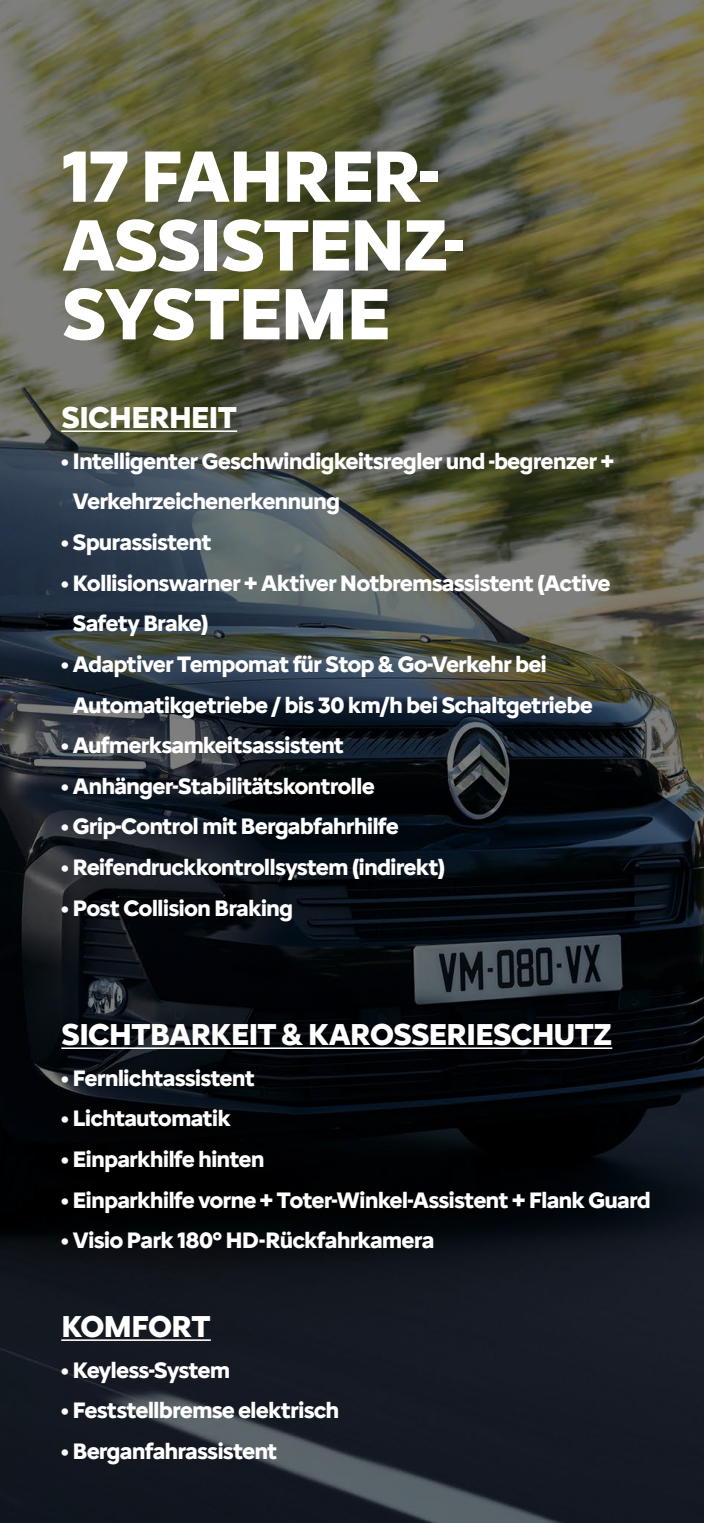
<style>
.page{position:relative;width:704px;height:1523px;background:#fff}
.page>*{position:absolute;margin:0;border:0;box-sizing:border-box;transform-origin:0 0}
.t1{font:700 75px/68.8px "Citroen Type";letter-spacing:-.04em;color:#fff}
.t2{font:700 31.25px "Citroen Type";letter-spacing:-.04em;color:#fff}
.t3{font:700 23.12px/40.6px "Citroen Type";letter-spacing:-.04em;color:#fff}
</style>
<div class="page">
<img style="left:0;top:0;width:703px;height:1522px">
<hr style="left:61px;top:430px;width:176px;height:2px;background:#fff">
<hr style="left:61px;top:1047px;width:551px;height:2px;background:#fff">
<hr style="left:61px;top:1339px;width:150px;height:1px;background:#fff">
<h1 class="t1" style="left:61px;top:135px;width:404px">17 FAHRER-<br>ASSISTENZ-<br>SYSTEME</h1>
<h2 class="t2" style="left:61px;top:394px;width:177px">SICHERHEIT</h2>
<p class="t3" style="left:72px;top:438px;width:543px;text-indent:-11px">• Intelligenter Geschwindigkeitsregler und -begrenzer +<br>Verkehrzeichenerkennung</p>
<p class="t3" style="left:61px;top:520px;width:152px">• Spurassistent</p>
<p class="t3" style="left:72px;top:560px;width:539px;text-indent:-11px">• Kollisionswarner + Aktiver Notbremsassistent (Active<br>Safety Brake)</p>
<p class="t3" style="left:72px;top:641px;width:521px;text-indent:-11px">• Adaptiver Tempomat für Stop &amp; Go-Verkehr bei<br>Automatikgetriebe / bis 30 km/h bei Schaltgetriebe</p>
<p class="t3" style="left:61px;top:723px;width:284px">• Aufmerksamkeitsassistent</p>
<p class="t3" style="left:61px;top:763px;width:315px">• Anhänger-Stabilitätskontrolle</p>
<p class="t3" style="left:61px;top:804px;width:339px">• Grip-Control mit Bergabfahrhilfe</p>
<p class="t3" style="left:61px;top:845px;width:385px">• Reifendruckkontrollsystem (indirekt)</p>
<p class="t3" style="left:61px;top:885px;width:233px">• Post Collision Braking</p>
<h2 class="t2" style="left:61px;top:1011px;width:552px">SICHTBARKEIT &amp; KAROSSERIESCHUTZ</h2>
<p class="t3" style="left:61px;top:1055px;width:195px">• Fernlichtassistent</p>
<p class="t3" style="left:61px;top:1096px;width:171px">• Lichtautomatik</p>
<p class="t3" style="left:61px;top:1136px;width:205px">• Einparkhilfe hinten</p>
<p class="t3" style="left:61px;top:1177px;width:590px">• Einparkhilfe vorne + Toter-Winkel-Assistent + Flank Guard</p>
<p class="t3" style="left:61px;top:1218px;width:374px">• Visio Park 180° HD-Rückfahrkamera</p>
<h2 class="t2" style="left:61px;top:1302px;width:151px">KOMFORT</h2>
<p class="t3" style="left:61px;top:1347px;width:170px">• Keyless-System</p>
<p class="t3" style="left:61px;top:1388px;width:279px">• Feststellbremse elektrisch</p>
<p class="t3" style="left:61px;top:1428px;width:217px">• Berganfahrassistent</p>
</div>
